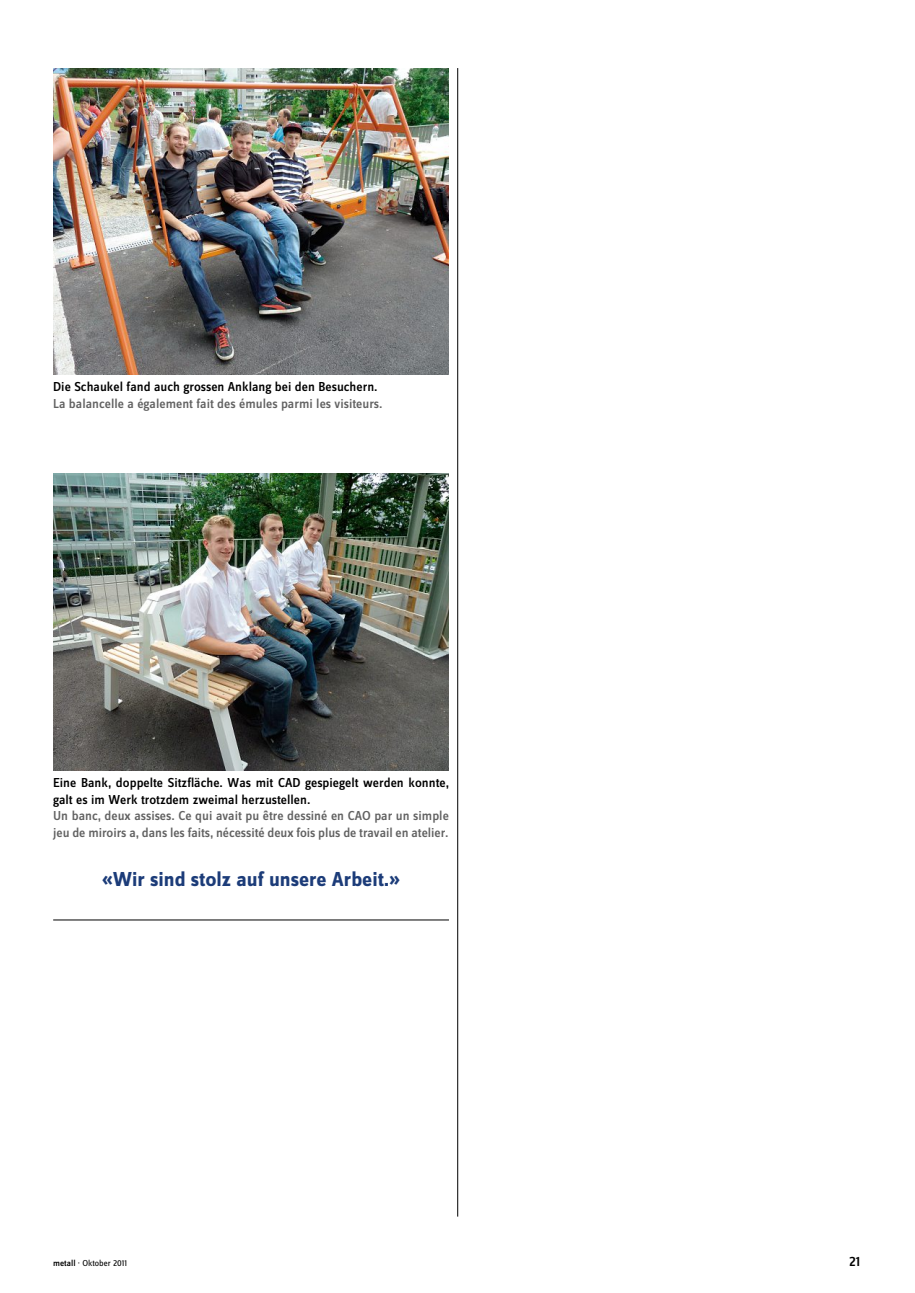
<style>
.page{position:relative;width:915px;height:1293px;background:#fff}
.page>*{position:absolute;margin:0;border:0;box-sizing:border-box;transform-origin:0 0}
.t1{font:21px "Zine Sans Dis Bold Roman OV QIHMAC";color:#1c3c79}
.t2{font:14.25px "Zine Sans Dis Medium Roman OV PIHMAC";color:#000}
.t3{font:13.5px/16.5px "Zine Sans Dis Medium Roman OV PIHMAC";color:#626262}
.t4{font:13.5px/16.5px "Zine Sans Dis Medium Roman OV PIHMAC";color:#000}
.t5{font:9px "Zine Sans Dis Regular Roman OV UIHMAC";color:#000}
.s1{font-family:"Zine Sans Dis Medium Roman OV PIHMAC"}
</style>
<div class="page">
<hr style="left:457px;top:68px;width:1px;height:1148px;background:#000">
<img style="left:53px;top:68px;width:396px;height:307px">
<img style="left:53px;top:474px;width:396px;height:297px">
<hr style="left:53px;top:919px;width:396px;height:1px;background:#000">
<p class="t4" style="left:53px;top:380px;width:326px">Die schaukel fand auch grossen anklang bei den besuchern.</p>
<p class="t3" style="left:53px;top:396px;width:331px">la balancelle a également fait des émules parmi les visiteurs.</p>
<p class="t4" style="left:53px;top:776px;width:397px">eine bank, doppelte sitzfläche. Was mit caD gespiegelt werden konnte, galt es im Werk trotzdem zweimal herzustellen.</p>
<p class="t3" style="left:53px;top:809px;width:397px">un banc, deux assises. ce qui avait pu être dessiné en cao par un simple jeu de miroirs a, dans les faits, nécessité deux fois plus de travail en atelier.</p>
<h1 class="t1" style="left:102px;top:866px;width:299px">«Wir sind stolz auf unsere Arbeit.»</h1>
<p class="t5" style="left:53px;top:1257px;width:75px"><span class="s1">metall</span> · Oktober 2011</p>
<p class="t2" style="left:848px;top:1256px;width:13px">21</p>
</div>
